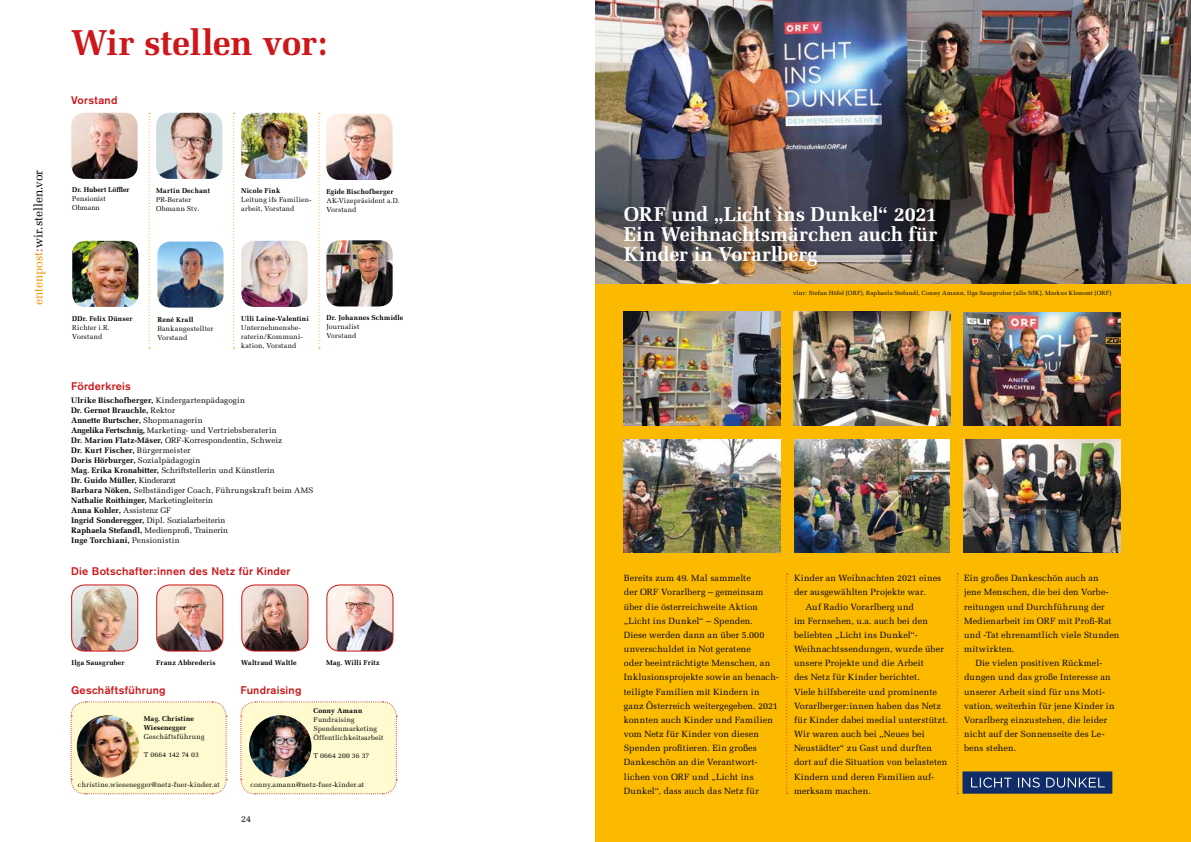
<style>
.page{position:relative;width:1191px;height:842px;background:#fff}
.page>*{position:absolute;margin:0;border:0;box-sizing:border-box;transform-origin:0 0}
.t1{font:700 36px "Melior";letter-spacing:-.015em;color:#cd171a}
.t2{font:700 20px/20px "Melior";letter-spacing:-.005em;color:#fff;text-align:justify}
.t3{font:12px "Melior";letter-spacing:-.005em;color:#000}
.t4{font:500 11px "Akzidenz Grotesk BE";letter-spacing:.025em;color:#cd171a}
.t5{font:9px/14.2px "Melior";letter-spacing:.015em;color:#000}
.t6{font:8px/10px "Melior";color:#000}
.t7{font:7px/9px "Melior";letter-spacing:.025em;color:#000}
.t8{font:700 7px/9px "Melior";letter-spacing:.025em;color:#000}
.t9{font:700 7px "Melior";color:#000}
.t10{font:7px/9px "Melior";color:#000}
.t11{font:7px "Melior";letter-spacing:.005em;color:#000}
.t12{font:6px "Melior";letter-spacing:.025em;color:#000}
.s1{color:#f39200}
.s2{color:#cd171a}
.s3{font-weight:700}
</style>
<div class="page">
<img style="left:326px;top:114px;width:66px;height:66px">
<img style="left:241px;top:241px;width:66px;height:66px">
<img style="left:326px;top:240px;width:66px;height:66px">
<img style="left:72px;top:241px;width:66px;height:66px">
<img style="left:71px;top:113px;width:67px;height:66px">
<img style="left:156px;top:113px;width:66px;height:66px">
<svg style="left:149px;top:113px;width:1px;height:236px"></svg>
<svg style="left:233px;top:113px;width:2px;height:236px"></svg>
<svg style="left:318px;top:113px;width:2px;height:236px"></svg>
<img style="left:241px;top:113px;width:66px;height:66px">
<img style="left:157px;top:241px;width:66px;height:67px">
<img style="left:157px;top:585px;width:66px;height:66px">
<div style="left:156px;top:584px;width:67px;height:67px;border:1px solid #cd171a;border-radius:13px"></div>
<img style="left:72px;top:585px;width:66px;height:66px">
<div style="left:71px;top:584px;width:67px;height:67px;border:1px solid #cd171a;border-radius:13px"></div>
<img style="left:242px;top:585px;width:66px;height:66px">
<div style="left:241px;top:584px;width:67px;height:67px;border:1px solid #cd171a;border-radius:13px"></div>
<img style="left:328px;top:585px;width:65px;height:66px">
<div style="left:326px;top:584px;width:67px;height:67px;border:1px solid #cd171a;border-radius:13px"></div>
<svg style="left:240px;top:701px;width:157px;height:94px;background:#fef6cf"></svg>
<img style="left:249px;top:715px;width:62px;height:63px;border-radius:31px">
<svg style="left:70px;top:701px;width:157px;height:94px;background:#fef6cf"></svg>
<img style="left:77px;top:715px;width:62px;height:63px;border-radius:31px">
<div style="left:595px;top:283px;width:596px;height:559px;background:#fbba00"></div>
<img style="left:794px;top:439px;width:156px;height:114px">
<img style="left:963px;top:439px;width:157px;height:114px">
<img style="left:793px;top:312px;width:157px;height:113px">
<img style="left:624px;top:439px;width:156px;height:114px">
<img style="left:624px;top:312px;width:156px;height:113px">
<img style="left:595px;top:0;width:596px;height:283px">
<img style="left:963px;top:313px;width:157px;height:112px">
<svg style="left:786px;top:573px;width:1px;height:221px"></svg>
<svg style="left:956px;top:573px;width:2px;height:221px"></svg>
<div style="left:962px;top:771px;width:150px;height:23px;background:#102d69"></div>
<svg style="left:971px;top:777px;width:133px;height:11px"></svg>
<h1 class="t1" style="left:71px;top:21px;width:258px">Wir stellen vor:</h1>
<p class="t4" style="left:71px;top:93px;width:48px">Vorstand</p>
<h3 class="t3" style="left:31px;top:305px;width:137px;rotate:-90deg"><span class="s1">entenpost</span><span class="s2">:</span>wir.stellen.vor</h3>
<p class="t9" style="left:72px;top:185px;width:59px">Dr. Hubert Löffler</p>
<p class="t10" style="left:72px;top:194px;width:35px">Pensionist<br>Obmann</p>
<p class="t8" style="left:156px;top:186px;width:55px">Martin Dechant</p>
<p class="t7" style="left:156px;top:195px;width:45px">PR-Berater<br>Obmann Stv.</p>
<p class="t8" style="left:241px;top:186px;width:41px">Nicole Fink</p>
<p class="t7" style="left:241px;top:195px;width:72px">Leitung ifs Familien&shy;arbeit, Vorstand</p>
<p class="t8" style="left:326px;top:187px;width:69px">Egide Bischofberger</p>
<p class="t7" style="left:326px;top:196px;width:75px">AK-Vizepräsident a.D.<br>Vorstand</p>
<p class="t8" style="left:72px;top:314px;width:62px">DDr. Felix Dünser</p>
<p class="t7" style="left:72px;top:323px;width:39px">Richter i.R.<br>Vorstand</p>
<p class="t4" style="left:71px;top:380px;width:61px">Förderkreis</p>
<p class="t8" style="left:157px;top:315px;width:38px">René Krall</p>
<p class="t7" style="left:157px;top:324px;width:58px">Bankangestellter<br>Vorstand</p>
<p class="t8" style="left:241px;top:314px;width:69px">Ulli Laine-Valentini</p>
<p class="t7" style="left:241px;top:323px;width:63px">Unternehmensbe&shy;raterin/Kommuni&shy;kation, Vorstand</p>
<p class="t6" style="left:71px;top:395px;width:244px"><span class="s3">Ulrike Bischofberger,</span> Kindergartenpädagogin<br><span class="s3">Dr. Gernot Brauchle,</span> Rektor<br><span class="s3">Annette Burtscher,</span> Shopmanagerin<br><span class="s3">Angelika Fertschnig,</span> Marketing- und Vertriebsberaterin<br><span class="s3">Dr. Marion Flatz-Mäser,</span> ORF-Korrespondentin, Schweiz<br><span class="s3">Dr. Kurt Fischer,</span> Bürgermeister<br><span class="s3">Doris Hörburger,</span> Sozialpädagogin<br><span class="s3">Mag. Erika Kronabitter,</span> Schriftstellerin und Künstlerin<br><span class="s3">Dr. Guido Müller,</span> Kinderarzt<br><span class="s3">Barbara Nöken,</span> Selbständiger Coach, Führungskraft beim AMS <span class="s3">Nathalie Roithinger,</span> Marketingleiterin<br><span class="s3">Anna Kohler,</span> Assistenz GF<br><span class="s3">Ingrid Sonderegger,</span> Dipl. Sozialarbeiterin<br><span class="s3">Raphaela Stefandl,</span> Medienprofi, Trainerin<br><span class="s3">Inge Torchiani,</span> Pensionistin</p>
<p class="t4" style="left:71px;top:565px;width:221px">Die Botschafter:innen des Netz für Kinder</p>
<p class="t8" style="left:326px;top:313px;width:78px">Dr. Johannes Schmidle</p>
<p class="t7" style="left:326px;top:322px;width:35px">Journalist<br>Vorstand</p>
<p class="t8" style="left:71px;top:658px;width:55px">Ilga Sausgruber</p>
<p class="t8" style="left:156px;top:658px;width:61px">Franz Abbrederis</p>
<p class="t8" style="left:241px;top:658px;width:57px">Waltraud Waltle</p>
<p class="t8" style="left:326px;top:658px;width:55px">Mag. Willi Fritz</p>
<p class="t4" style="left:71px;top:683px;width:96px">Geschäftsführung</p>
<p class="t4" style="left:240px;top:683px;width:63px">Fundraising</p>
<p class="t8" style="left:144px;top:714px;width:52px">Mag. Christine<br>Wiesenegger</p>
<p class="t7" style="left:144px;top:732px;width:62px">Geschäftsführung</p>
<p class="t11" style="left:144px;top:750px;width:57px">T 0664 142 74 03</p>
<p class="t7" style="left:78px;top:780px;width:143px">christine.wiesenegger@netz-fuer-kinder.at</p>
<p class="t8" style="left:313px;top:706px;width:50px">Conny Amann</p>
<p class="t7" style="left:313px;top:715px;width:71px">Fundraising<br>Spendenmarketing<br>Öffentlichkeitsarbeit</p>
<p class="t7" style="left:313px;top:751px;width:57px">T 0664 200 36 37</p>
<p class="t7" style="left:250px;top:780px;width:115px">conny.amann@netz-fuer-kinder.at</p>
<p class="t5" style="left:241px;top:812px;width:12px">24</p>
<h2 class="t2" style="left:624px;top:204px;width:315px">ORF und „Licht ins Dunkel“ 2021<br>Ein Weihnachtsmärchen auch für Kinder in Vorarlberg</h2>
<p class="t12" style="left:793px;top:289px;width:320px">vlnr: Stefan Höfel (ORF), Raphaela Stefandl, Conny Amann, Ilga Sausgruber (alle NfK), Markus Klement (ORF)</p>
<p class="t5" style="left:624px;top:571px;width:156px">Bereits zum 49. Mal sammelte<br>der ORF Vorarlberg – gemeinsam über die österreichweite Aktion „Licht ins Dunkel“ – Spenden.<br>Diese werden dann an über 5.000 unverschuldet in Not geratene<br>oder beeinträchtigte Menschen, an<br>Inklusionsprojekte sowie an benach&shy;teiligte Familien mit Kindern in ganz Österreich weitergegeben. 2021 konnten auch Kinder und Familien vom Netz für Kinder von diesen<br>Spenden profitieren. Ein großes<br>Dankeschön an die Verantwort&shy;lichen von ORF und „Licht ins<br>Dunkel“, dass auch das Netz für</p>
<p class="t5" style="left:794px;top:571px;width:149px">Kinder an Weihnachten 2021 eines</p>
<p class="t5" style="left:794px;top:585px;width:133px">der ausgewählten Projekte war.</p>
<p class="t5" style="left:805px;top:599px;width:110px">Auf Radio Vorarlberg und</p>
<p class="t5" style="left:794px;top:613px;width:135px">im Fernsehen, u.a. auch bei den</p>
<p class="t5" style="left:794px;top:628px;width:125px">beliebten „Licht ins Dunkel“-</p>
<p class="t5" style="left:794px;top:642px;width:151px">Weihnachtssendungen, wurde über</p>
<p class="t5" style="left:794px;top:656px;width:131px">unsere Projekte und die Arbeit</p>
<p class="t5" style="left:794px;top:670px;width:127px">des Netz für Kinder berichtet.</p>
<p class="t5" style="left:794px;top:684px;width:144px">Viele hilfsbereite und prominente</p>
<p class="t5" style="left:794px;top:699px;width:149px">Vorarlberger:innen haben das Netz</p>
<p class="t5" style="left:794px;top:713px;width:156px">für Kinder dabei medial unterstützt.</p>
<p class="t5" style="left:794px;top:727px;width:132px">Wir waren auch bei „Neues bei</p>
<p class="t5" style="left:794px;top:741px;width:139px">Neustädter“ zu Gast und durften</p>
<p class="t5" style="left:794px;top:755px;width:155px">dort auf die Situation von belasteten</p>
<p class="t5" style="left:794px;top:769px;width:142px">Kindern und deren Familien auf-</p>
<p class="t5" style="left:794px;top:784px;width:78px">merksam machen.</p>
<p class="t5" style="left:964px;top:571px;width:136px">Ein großes Dankeschön auch an</p>
<p class="t5" style="left:964px;top:585px;width:146px">jene Menschen, die bei den Vorbe-</p>
<p class="t5" style="left:964px;top:599px;width:142px">reitungen und Durchführung der</p>
<p class="t5" style="left:964px;top:614px;width:149px">Medienarbeit im ORF mit Profi-Rat</p>
<p class="t5" style="left:964px;top:628px;width:157px">und -Tat ehrenamtlich viele Stunden</p>
<p class="t5" style="left:964px;top:642px;width:52px">mitwirkten.</p>
<p class="t5" style="left:975px;top:656px;width:128px">Die vielen positiven Rückmel-</p>
<p class="t5" style="left:964px;top:670px;width:148px">dungen und das große Interesse an</p>
<p class="t5" style="left:964px;top:684px;width:142px">unserer Arbeit sind für uns Moti-</p>
<p class="t5" style="left:964px;top:699px;width:152px">vation, weiterhin für jene Kinder in</p>
<p class="t5" style="left:964px;top:713px;width:145px">Vorarlberg einzustehen, die leider</p>
<p class="t5" style="left:964px;top:727px;width:142px">nicht auf der Sonnenseite des Le-</p>
<p class="t5" style="left:964px;top:741px;width:54px">bens stehen.</p>
</div>
